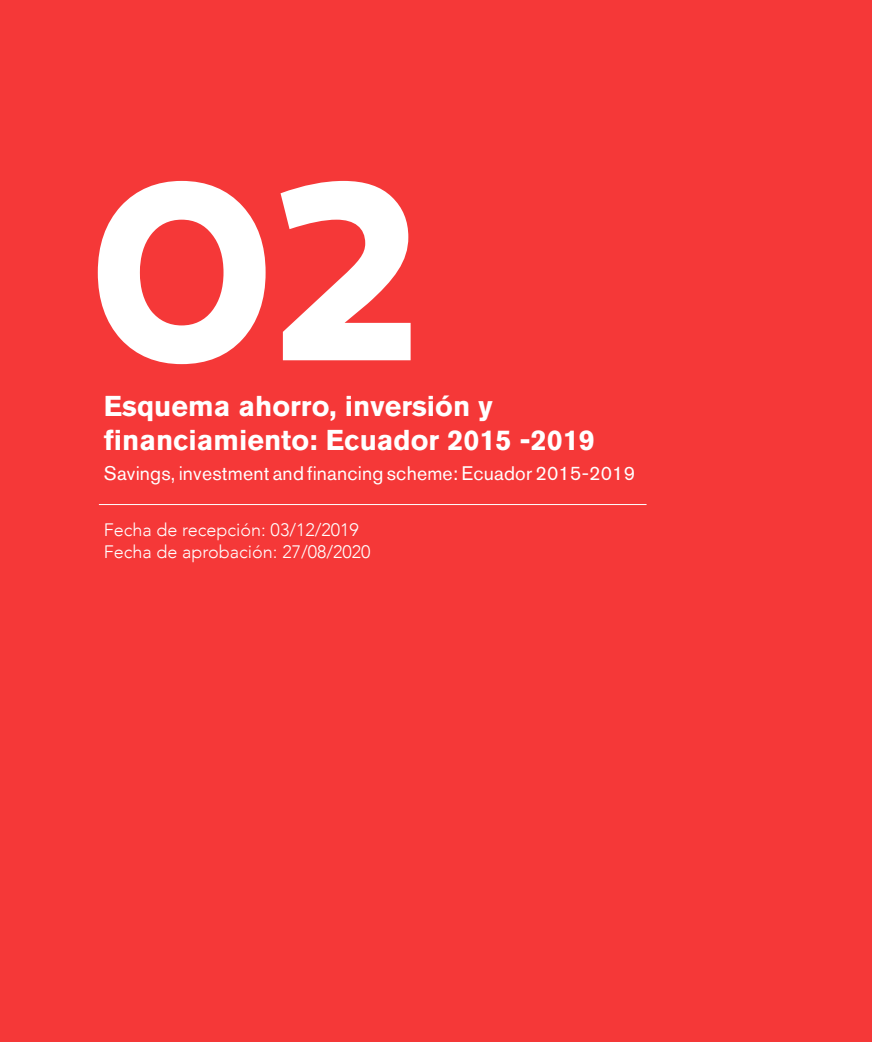
<style>
.page{position:relative;width:872px;height:1042px;background:#f53838}
.page>*{position:absolute;margin:0;border:0;box-sizing:border-box;transform-origin:0 0}
.t1{font:700 258px "Canaro";color:#fff}
.t2{font:700 28.5px/34.2px "Akzidenz Grotesk BQ";color:#fff}
.t3{font:19.5px "Akzidenz Grotesk BQ";letter-spacing:.01em;color:#fff}
.t4{font:300 18px/21.6px "Avenir";color:#fff}
</style>
<div class="page">
<hr style="left:99px;top:504px;width:547px;height:1px;background:#fff">
<h1 class="t1" style="left:86px;top:111px;width:336px">02</h1>
<p class="t2" style="left:104px;top:389px;width:492px">Esquema ahorro, inversión y financiamiento: Ecuador 2015 -2019</p>
<p class="t3" style="left:104px;top:462px;width:533px">Savings, investment and financing scheme: Ecuador 2015-2019</p>
<p class="t4" style="left:104px;top:519px;width:268px">Fecha de recepción: 03/12/2019<br>Fecha de aprobación: 27/08/2020</p>
</div>
